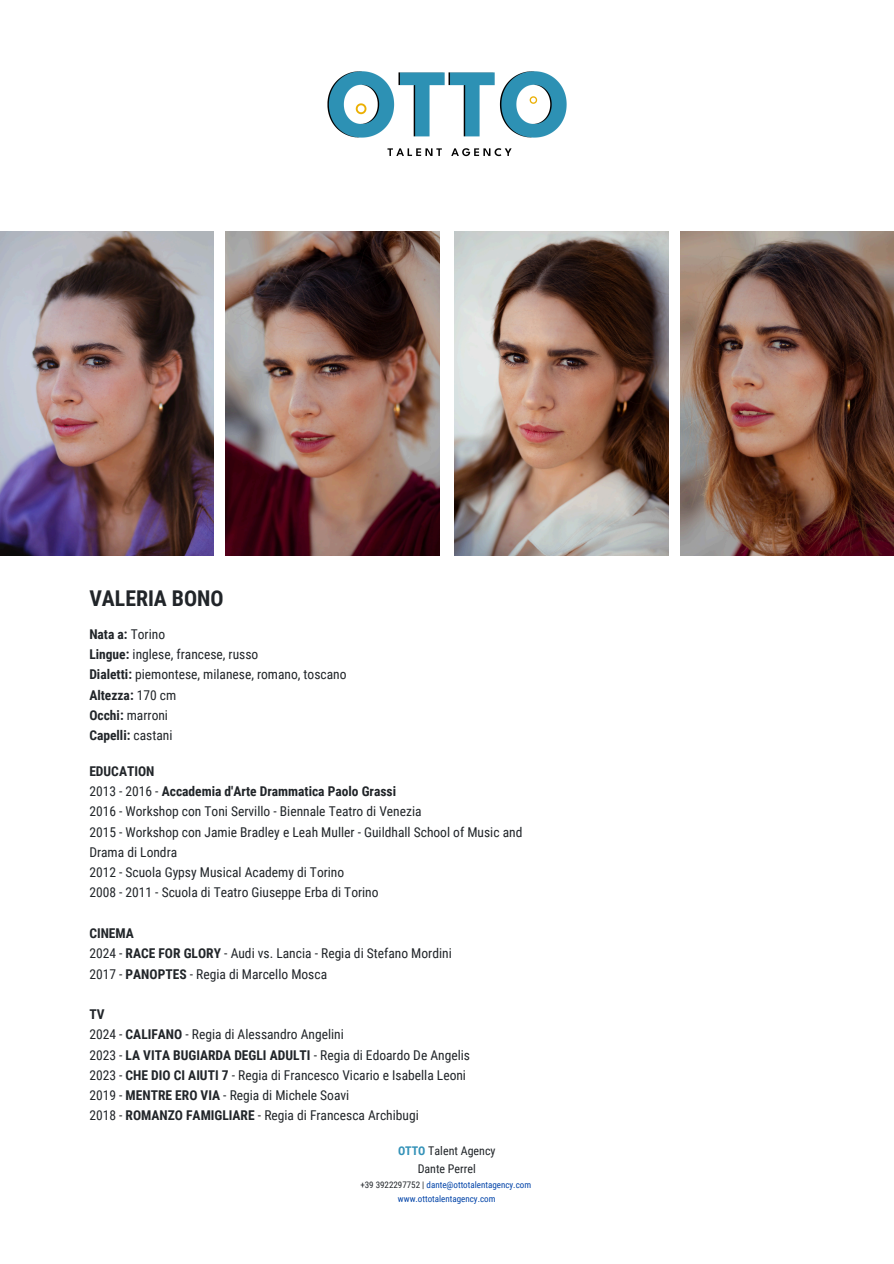
<style>
.page{position:relative;width:894px;height:1264px;background:#fff}
.page>*{position:absolute;margin:0;border:0;box-sizing:border-box;transform-origin:0 0}
.t1{font:700 21.75px "Roboto Condensed";color:#212529}
.t2{font:13.5px/20.2px "Roboto Condensed";color:#212529}
.t3{font:12px "Roboto Condensed";color:#212529}
.t4{font:9px "Roboto Condensed";color:#0043a8}
.s1{font-weight:700}
.s2{font-weight:700;color:#3492b8}
.s3{color:#212529}
</style>
<div class="page">
<img style="left:327px;top:71px;width:239px;height:86px">
<img style="left:226px;top:232px;width:213px;height:323px">
<img style="left:454px;top:232px;width:214px;height:323px">
<img style="left:0;top:232px;width:214px;height:323px">
<img style="left:680px;top:232px;width:213px;height:323px">
<h1 class="t1" style="left:89px;top:585px;width:136px">VALERIA BONO</h1>
<h2 class="t2" style="left:89px;top:624px;width:258px"><span class="s1">Nata a:</span> Torino<br><span class="s1">Lingue:</span> inglese, francese, russo<br><span class="s1">Dialetti:</span> piemontese, milanese, romano, toscano<br><span class="s1">Altezza:</span> 170 cm<br><span class="s1">Occhi:</span> marroni<br><span class="s1">Capelli:</span> castani</h2>
<h2 class="t2" style="left:89px;top:761px;width:434px"><span class="s1">EDUCATION<br></span>2013 - 2016 - <span class="s1">Accademia d'Arte Drammatica Paolo Grassi<br></span>2016 - Workshop con Toni Servillo - Biennale Teatro di Venezia<br>2015 - Workshop con Jamie Bradley e Leah Muller - Guildhall School of Music and Drama di Londra<br>2012 - Scuola Gypsy Musical Academy di Torino<br>2008 - 2011 - Scuola di Teatro Giuseppe Erba di Torino</h2>
<h2 class="t2" style="left:89px;top:923px;width:364px"><span class="s1">CINEMA<br></span>2024 - <span class="s1">RACE FOR GLORY</span> - Audi vs. Lancia - Regia di Stefano Mordini<br>2017 - <span class="s1">PANOPTES</span> - Regia di Marcello Mosca</h2>
<h2 class="t2" style="left:89px;top:1004px;width:382px"><span class="s1">TV<br></span>2024 - <span class="s1">CALIFANO</span> - Regia di Alessandro Angelini<br>2023 - <span class="s1">LA VITA BUGIARDA DEGLI ADULTI</span> - Regia di Edoardo De Angelis 2023 - <span class="s1">CHE DIO CI AIUTI 7</span> - Regia di Francesco Vicario e Isabella Leoni 2019 - <span class="s1">MENTRE ERO VIA</span> - Regia di Michele Soavi<br>2018 - <span class="s1">ROMANZO FAMIGLIARE</span> - Regia di Francesca Archibugi</h2>
<p class="t3" style="left:398px;top:1143px;width:99px"><span class="s2">OTTO</span> Talent Agency</p>
<p class="t3" style="left:417px;top:1161px;width:60px">Dante Perrel</p>
<p class="t4" style="left:360px;top:1179px;width:172px"><span class="s3">+39 3922297752 |</span> dante@ottotalentagency.com</p>
<p class="t4" style="left:398px;top:1193px;width:99px">www.ottotalentagency.com</p>
</div>
